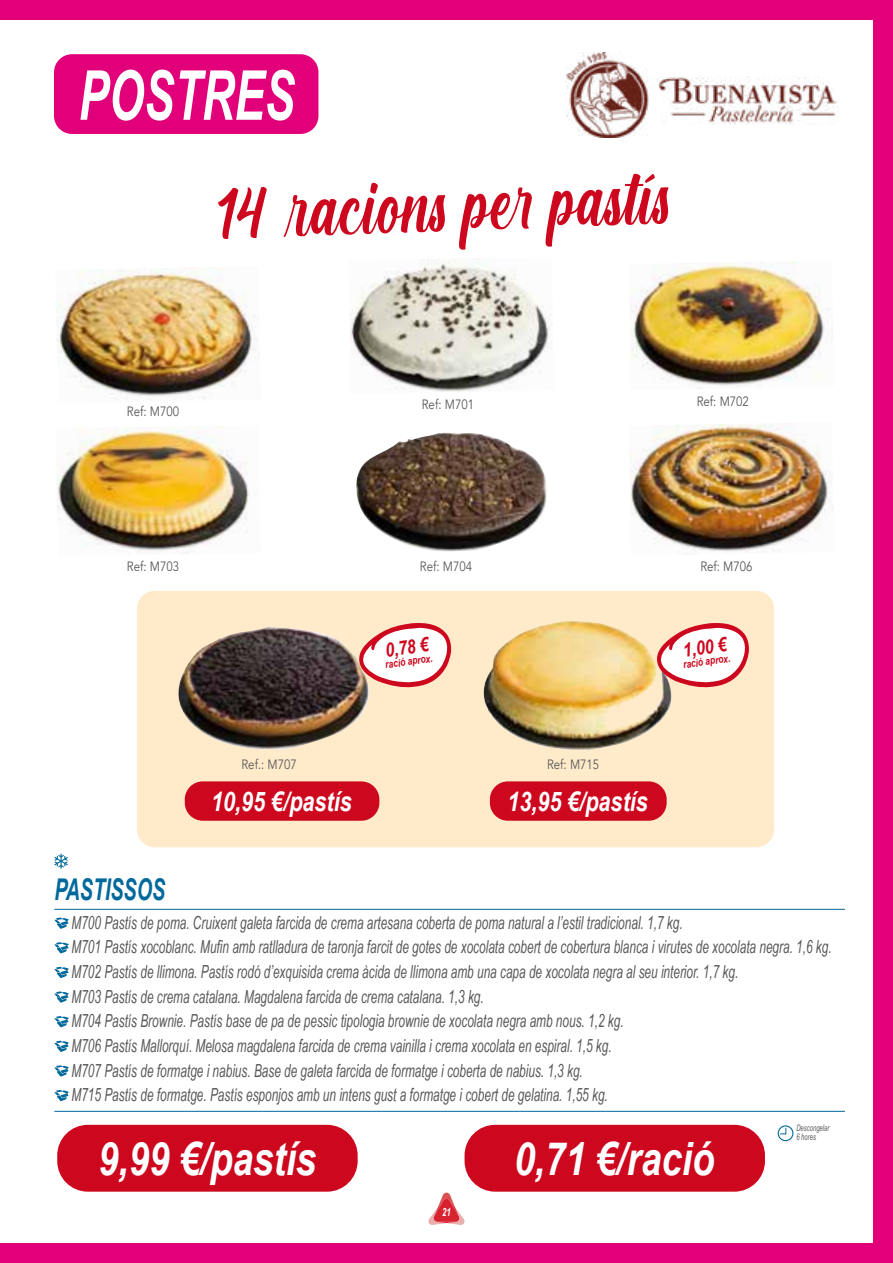
<style>
.page{position:relative;width:893px;height:1263px;background:#fff}
.page>*{position:absolute;margin:0;border:0;box-sizing:border-box;transform-origin:0 0}
.t1{font:103.05px "Cream Cake";color:#cd071e;scale:.8 1}
.t2{font:italic 700 68.85px "Arial Narrow";color:#fff;scale:.8 1}
.t3{font:italic 700 45.9px "Arial";color:#fff;scale:.8 1}
.t4{font:italic 700 30px "Arial Narrow";color:#00699b;scale:.8 1}
.t5{font:italic 700 27px "Arial";color:#fff;scale:.8 1}
.t6{font:italic 700 19.5px "Arial";color:#cd071e;scale:.8 1}
.t7{font:italic 18px/24.6px "Arial Narrow";color:#58585a;scale:.8 1}
.t8{font:13.5px "Avenir";color:#58585a;scale:.85 1}
.t9{font:italic 700 11.25px "Arial Narrow";color:#fff;scale:.85 1}
.t10{font:italic 700 10.5px "Arial";color:#cd071e;scale:.8 1}
.t11{font:italic 9px/9px "Arial Narrow";color:#58585a;scale:.8 1}
</style>
<div class="page">
<svg style="left:428px;top:1192px;width:37px;height:33px"></svg>
<div style="left:873px;top:0;width:20px;height:1263px;background:#e2007a"></div>
<div style="left:0;top:0;width:893px;height:20px;background:#e2007a"></div>
<div style="left:0;top:1243px;width:893px;height:20px;background:#e2007a"></div>
<div style="left:54px;top:54px;width:264px;height:80px;background:#e2007a;border-radius:18px"></div>
<img style="left:56px;top:267px;width:201px;height:131px">
<img style="left:350px;top:258px;width:200px;height:134px">
<img style="left:630px;top:261px;width:199px;height:128px">
<img style="left:356px;top:433px;width:191px;height:118px">
<img style="left:630px;top:423px;width:203px;height:131px">
<img style="left:57px;top:426px;width:193px;height:128px">
<img style="left:566px;top:53px;width:273px;height:85px">
<hr style="left:54px;top:1111px;width:791px;height:1px;background:#00699b">
<hr style="left:54px;top:909px;width:791px;height:1px;background:#00699b">
<svg style="left:54px;top:917px;width:15px;height:12px"></svg>
<svg style="left:54px;top:942px;width:15px;height:11px"></svg>
<svg style="left:54px;top:967px;width:15px;height:11px"></svg>
<svg style="left:54px;top:991px;width:15px;height:12px"></svg>
<svg style="left:54px;top:1016px;width:15px;height:11px"></svg>
<svg style="left:54px;top:1040px;width:15px;height:12px"></svg>
<svg style="left:54px;top:1065px;width:15px;height:11px"></svg>
<svg style="left:54px;top:1090px;width:15px;height:11px"></svg>
<svg style="left:54px;top:854px;width:14px;height:14px"></svg>
<div style="left:778px;top:1125px;width:15px;height:16px;border:1px solid #00699b;border-radius:50%"></div>
<svg style="left:779px;top:1127px;width:8px;height:8px"></svg>
<div style="left:57px;top:1125px;width:301px;height:67px;background:#cd071e;border-radius:31px"></div>
<div style="left:465px;top:1125px;width:300px;height:67px;background:#cd071e;border-radius:31px"></div>
<div style="left:137px;top:591px;width:637px;height:256px;background:#ffebc9;border-radius:18px"></div>
<img style="left:178px;top:626px;width:191px;height:124px">
<img style="left:484px;top:627px;width:188px;height:123px">
<div style="left:185px;top:781px;width:194px;height:40px;background:#cd071e;border-radius:18px"></div>
<div style="left:490px;top:781px;width:177px;height:40px;background:#cd071e;border-radius:18px"></div>
<svg style="left:358px;top:623px;width:94px;height:65px"></svg>
<svg style="left:656px;top:623px;width:93px;height:65px"></svg>
<h2 class="t2" style="left:79px;top:44px;width:272px">POSTRES</h2>
<h1 class="t1" style="left:217px;top:163px;width:564px;rotate:-2deg">14 racions per pastís</h1>
<p class="t8" style="left:127px;top:404px;width:63px">Ref: M700</p>
<p class="t8" style="left:422px;top:396px;width:63px">Ref: M701</p>
<p class="t8" style="left:697px;top:393px;width:63px">Ref: M702</p>
<p class="t8" style="left:127px;top:558px;width:63px">Ref: M703</p>
<p class="t8" style="left:420px;top:558px;width:63px">Ref: M704</p>
<p class="t8" style="left:700px;top:558px;width:63px">Ref: M706</p>
<h3 class="t4" style="left:54px;top:867px;width:140px">PASTISSOS</h3>
<p class="t6" style="left:384px;top:637px;width:56px;rotate:-8deg">0,78 €</p>
<p class="t10" style="left:384px;top:658px;width:61px;rotate:-8deg">ració aprox.</p>
<p class="t6" style="left:681px;top:637px;width:56px;rotate:-8deg">1,00 €</p>
<p class="t10" style="left:682px;top:658px;width:61px;rotate:-8deg">ració aprox.</p>
<p class="t8" style="left:242px;top:757px;width:67px">Ref.: M707</p>
<p class="t8" style="left:547px;top:757px;width:63px">Ref: M715</p>
<h3 class="t5" style="left:211px;top:783px;width:177px">10,95 €/pastís</h3>
<h3 class="t5" style="left:507px;top:783px;width:177px">13,95 €/pastís</h3>
<p class="t7" style="left:72px;top:910px;width:952px">M700 Pastís de poma. Cruixent galeta farcida de crema artesana coberta de poma natural a l’estil tradicional. 1,7 kg.<br>M701 Pastís xocoblanc. Mufin amb ratlladura de taronja farcit de gotes de xocolata cobert de cobertura blanca i virutes de xocolata negra. 1,6 kg.<br>M702 Pastís de llimona. Pastís rodó d’exquisida crema àcida de llimona amb una capa de xocolata negra al seu interior. 1,7 kg.<br>M703 Pastís de crema catalana. Magdalena farcida de crema catalana. 1,3 kg.<br>M704 Pastís Brownie. Pastís base de pa de pessic tipologia brownie de xocolata negra amb nous. 1,2 kg.<br>M706 Pastís Mallorquí. Melosa magdalena farcida de crema vainilla i crema xocolata en espiral. 1,5 kg.<br>M707 Pastís de formatge i nabius. Base de galeta farcida de formatge i coberta de nabius. 1,3 kg.<br>M715 Pastís de formatge. Pastís esponjos amb un intens gust a formatge i cobert de gelatina. 1,55 kg.</p>
<h3 class="t3" style="left:98px;top:1128px;width:274px">9,99 €/pastís</h3>
<h3 class="t3" style="left:515px;top:1128px;width:251px">0,71 €/ració</h3>
<p class="t9" style="left:442px;top:1203px;width:12px">21</p>
<p class="t11" style="left:796px;top:1123px;width:43px">Descongelar<br>6 hores</p>
</div>
